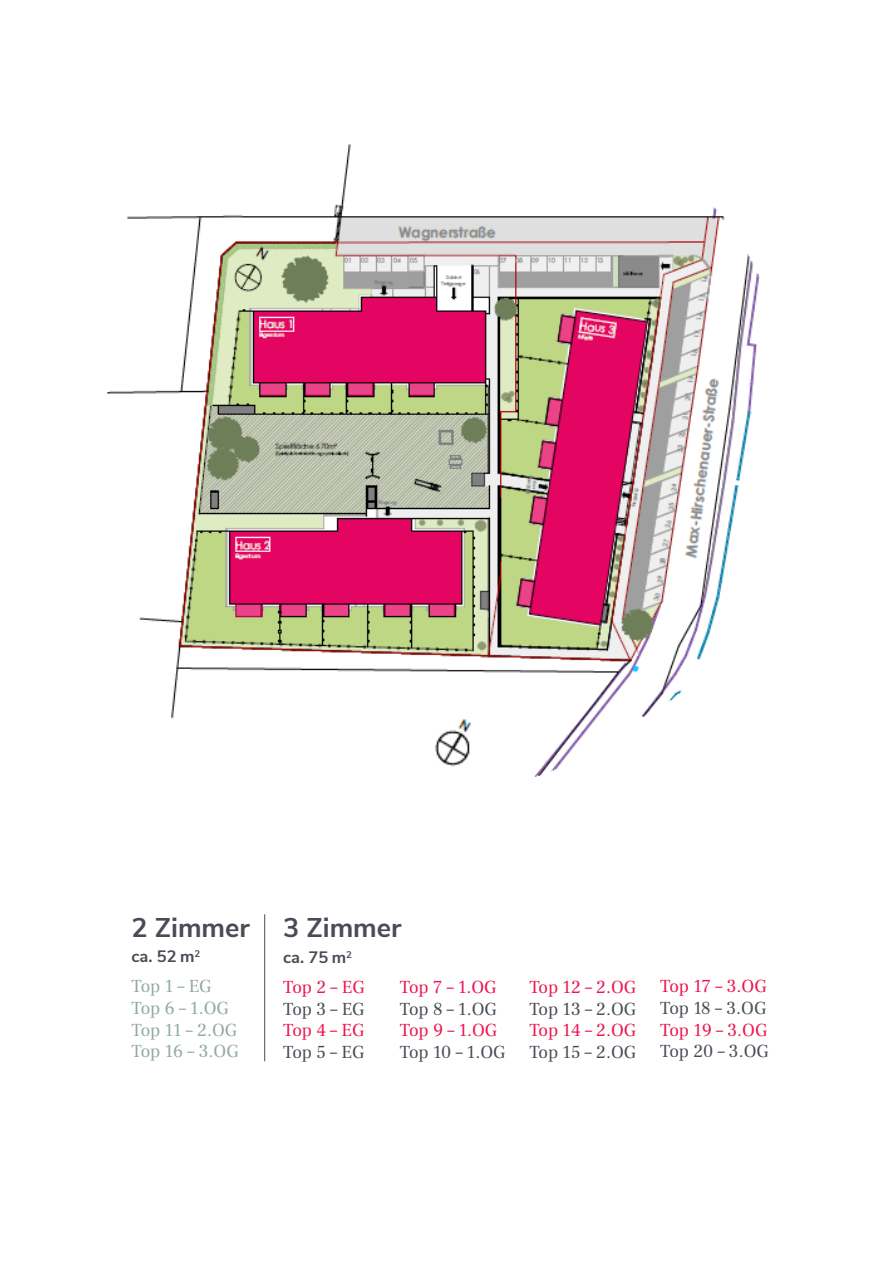
<style>
.page{position:relative;width:893px;height:1263px;background:#fff}
.page>*{position:absolute;margin:0;border:0;box-sizing:border-box;transform-origin:0 0}
.t1{font:700 27px "Nunito Sans";color:#494c57}
.t2{font:18px "Frank Ruhl Libre";color:#494c57}
.t3{font:18px "Frank Ruhl Libre";color:#ed1450}
.t4{font:18px/21.6px "Frank Ruhl Libre";color:#91a9a1}
.t5{font:700 16.5px "Nunito Sans";color:#494c57}
</style>
<div class="page">
<hr style="left:264px;top:914px;width:1px;height:147px;background:#494c57">
<img style="left:107px;top:144px;width:653px;height:633px">
<img style="left:420px;top:708px;width:65px;height:68px">
<h1 class="t1" style="left:131px;top:908px;width:120px">2 Zimmer</h1>
<p class="t5" style="left:131px;top:944px;width:70px">ca. 52 m<sup>2</sup></p>
<p class="t4" style="left:131px;top:976px;width:108px">Top 1 – EG<br>Top 6 – 1.OG<br>Top 11 – 2.OG<br>Top 16 – 3.OG</p>
<h1 class="t1" style="left:283px;top:908px;width:120px">3 Zimmer</h1>
<p class="t5" style="left:283px;top:945px;width:70px">ca. 75 m<sup>2</sup></p>
<p class="t3" style="left:283px;top:976px;width:83px">Top 2 – EG</p>
<p class="t2" style="left:283px;top:998px;width:83px">Top 3 – EG</p>
<p class="t3" style="left:283px;top:1019px;width:82px">Top 4 – EG</p>
<p class="t2" style="left:283px;top:1041px;width:82px">Top 5 – EG</p>
<p class="t3" style="left:400px;top:976px;width:98px">Top 7 – 1.OG</p>
<p class="t2" style="left:400px;top:997px;width:98px">Top 8 – 1.OG</p>
<p class="t3" style="left:400px;top:1019px;width:99px">Top 9 – 1.OG</p>
<p class="t2" style="left:400px;top:1041px;width:107px">Top 10 – 1.OG</p>
<p class="t3" style="left:529px;top:976px;width:108px">Top 12 – 2.OG</p>
<p class="t2" style="left:529px;top:997px;width:108px">Top 13 – 2.OG</p>
<p class="t3" style="left:529px;top:1019px;width:108px">Top 14 – 2.OG</p>
<p class="t2" style="left:529px;top:1041px;width:108px">Top 15 – 2.OG</p>
<p class="t3" style="left:660px;top:975px;width:108px">Top 17 – 3.OG</p>
<p class="t2" style="left:660px;top:997px;width:107px">Top 18 – 3.OG</p>
<p class="t3" style="left:660px;top:1018px;width:108px">Top 19 – 3.OG</p>
<p class="t2" style="left:660px;top:1040px;width:110px">Top 20 – 3.OG</p>
</div>
